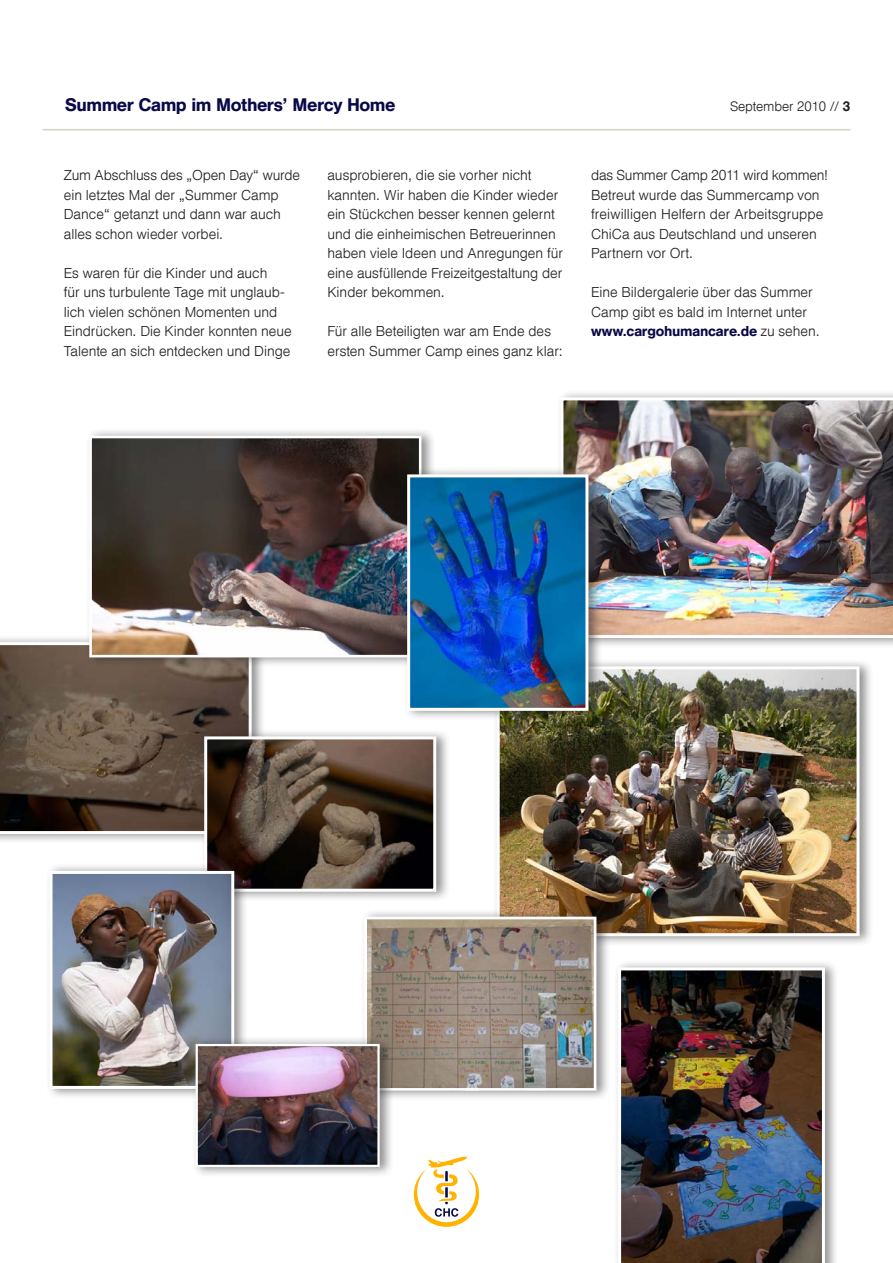
<style>
.page{position:relative;width:893px;height:1263px;background:#fff}
.page>*{position:absolute;margin:0;border:0;box-sizing:border-box;transform-origin:0 0}
.t1{font:500 18px "Helvetica DLHCGH";color:#090948}
.t2{font:300 14.25px/19.5px "Helvetica DLHCGH";letter-spacing:.005em;color:#231f20}
.t3{font:300 13.5px "Helvetica DLHCGH";color:#231f20}
.s1{font-weight:500}
.s2{font-weight:500;color:#090948}
</style>
<div class="page">
<svg style="left:414px;top:1156px;width:65px;height:71px"></svg>
<hr style="left:43px;top:129px;width:807px;height:1px;background:#d2d4be">
<div style="left:0;top:634px;width:265px;height:210px;background:#231f20;opacity:.5"></div>
<svg style="left:0;top:642px;width:252px;height:192px;background:#605144"></svg>
<div style="left:85px;top:427px;width:350px;height:240px;background:#231f20;opacity:.5"></div>
<img style="left:93px;top:440px;width:324px;height:213px">
<div style="left:89px;top:436px;width:332px;height:221px;border:3px solid #fff"></div>
<div style="left:492px;top:658px;width:381px;height:288px;background:#231f20;opacity:.5"></div>
<img style="left:501px;top:670px;width:354px;height:262px">
<div style="left:497px;top:666px;width:362px;height:270px;border:3px solid #fff"></div>
<div style="left:556px;top:389px;width:337px;height:259px;background:#231f20;opacity:.5"></div>
<img style="left:560px;top:397px;width:333px;height:241px">
<div style="left:403px;top:466px;width:199px;height:254px;background:#231f20;opacity:.5"></div>
<img style="left:411px;top:478px;width:173px;height:229px">
<div style="left:407px;top:474px;width:181px;height:237px;border:3px solid #fff"></div>
<div style="left:200px;top:728px;width:250px;height:173px;background:#231f20;opacity:.5"></div>
<img style="left:208px;top:740px;width:224px;height:148px">
<div style="left:204px;top:736px;width:232px;height:156px;border:3px solid #fff"></div>
<div style="left:45px;top:863px;width:203px;height:236px;background:#231f20;opacity:.5"></div>
<img style="left:54px;top:875px;width:176px;height:210px">
<div style="left:50px;top:871px;width:184px;height:218px;border:3px solid #fff"></div>
<div style="left:614px;top:959px;width:224px;height:304px;background:#231f20;opacity:.5"></div>
<img style="left:618px;top:967px;width:207px;height:296px">
<div style="left:360px;top:908px;width:250px;height:193px;background:#231f20;opacity:.5"></div>
<img style="left:368px;top:921px;width:224px;height:166px">
<div style="left:364px;top:917px;width:232px;height:174px;border:3px solid #fff"></div>
<div style="left:191px;top:1036px;width:202px;height:141px;background:#231f20;opacity:.5"></div>
<img style="left:199px;top:1047px;width:178px;height:117px">
<div style="left:196px;top:1044px;width:184px;height:123px;border:2px solid #fff"></div>
<p class="t1" style="left:65px;top:94px;width:331px">Summer Camp im Mothers’ Mercy Home</p>
<p class="t2" style="left:64px;top:166px;width:238px">Zum Abschluss des „Open Day“ wurde ein letztes Mal der „Summer Camp<br>Dance“ getanzt und dann war auch alles schon wieder vorbei.</p>
<p class="t2" style="left:64px;top:263px;width:229px">Es waren für die Kinder und auch<br>für uns turbulente Tage mit unglaub&shy;lich vielen schönen Momenten und Eindrücken. Die Kinder konnten neue Talente an sich entdecken und Dinge</p>
<p class="t2" style="left:327px;top:166px;width:237px">ausprobieren, die sie vorher nicht kannten. Wir haben die Kinder wieder ein Stückchen besser kennen gelernt und die einheimischen Betreuerinnen haben viele Ideen und Anregungen für eine ausfüllende Freizeitgestaltung der Kinder bekommen.</p>
<p class="t2" style="left:327px;top:322px;width:237px">Für alle Beteiligten war am Ende des ersten Summer Camp eines ganz klar:</p>
<p class="t3" style="left:730px;top:99px;width:122px">September 2010 // <span class="s1">3</span></p>
<p class="t2" style="left:591px;top:166px;width:238px">das Summer Camp 2011 wird kommen!<br>Betreut wurde das Summercamp von freiwilligen Helfern der Arbeitsgruppe<br>ChiCa aus Deutschland und unseren<br>Partnern vor Ort.</p>
<p class="t2" style="left:591px;top:283px;width:230px">Eine Bildergalerie über das Summer<br>Camp gibt es bald im Internet unter <span class="s2">www.cargohumancare.de</span> zu sehen.</p>
</div>
